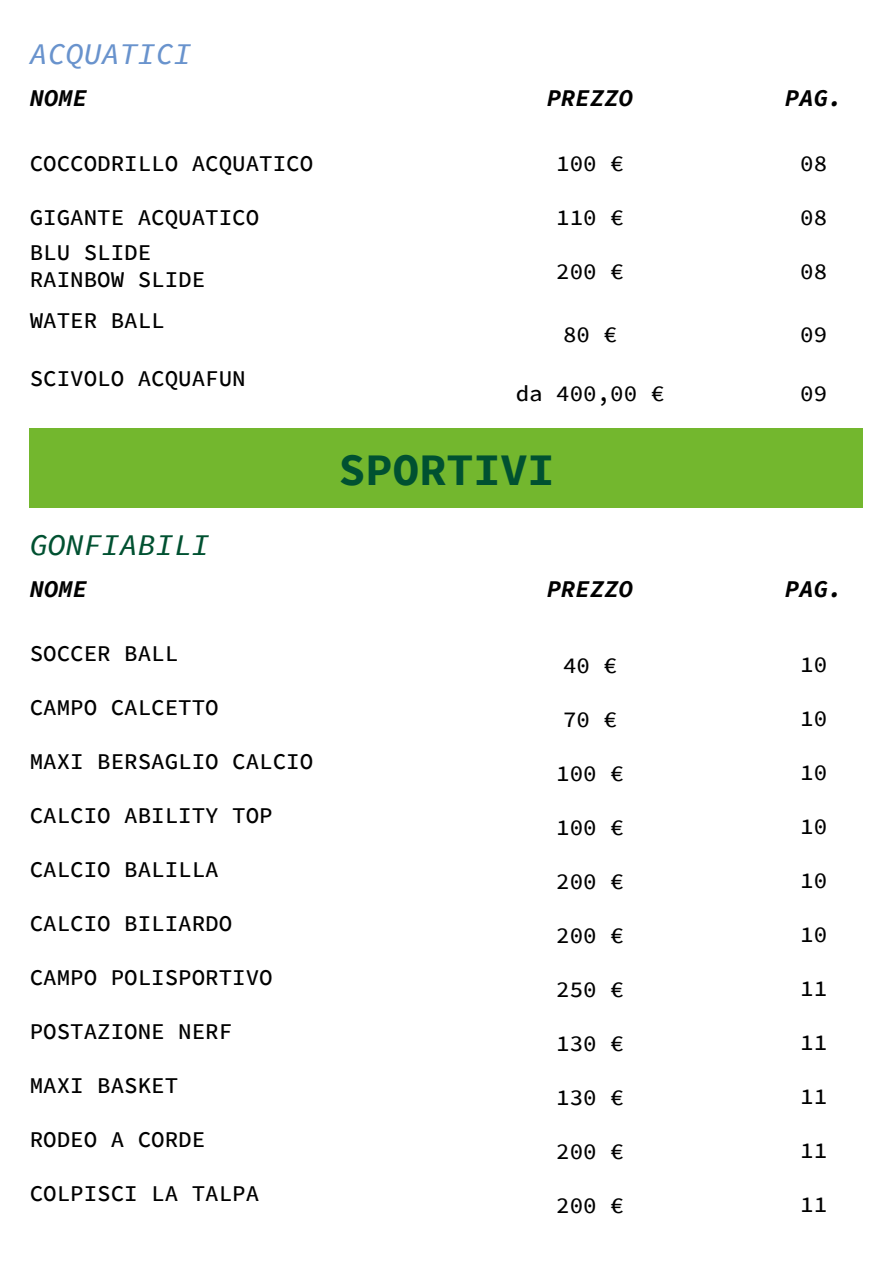
<style>
.page{position:relative;width:893px;height:1263px;background:#fff}
.page>*{position:absolute;margin:0;border:0;box-sizing:border-box;transform-origin:0 0}
.t1{font:700 45px "Source Code Pro";color:#005131}
.t2{font:italic 500 30px "Source Code Pro";color:#005131}
.t3{font:italic 500 30px "Source Code Pro";color:#6993cd}
.t4{font:italic 700 24px "Source Code Pro";color:#000}
.t5{font:500 22.5px/27px "Source Code Pro";color:#000}
</style>
<div class="page">
<div style="left:30px;top:428px;width:833px;height:80px;background:#73b72e"></div>
<h2 class="t3" style="left:30px;top:32px;width:163px">ACQUATICI</h2>
<p class="t4" style="left:30px;top:81px;width:59px">NOME</p>
<p class="t4" style="left:547px;top:81px;width:88px">PREZZO</p>
<p class="t4" style="left:785px;top:81px;width:59px">PAG.</p>
<p class="t5" style="left:30px;top:151px;width:285px">COCCODRILLO ACQUATICO</p>
<p class="t5" style="left:30px;top:205px;width:231px">GIGANTE ACQUATICO</p>
<p class="t5" style="left:30px;top:239px;width:177px">BLU SLIDE<br>RAINBOW SLIDE</p>
<p class="t5" style="left:30px;top:307px;width:136px">WATER BALL</p>
<p class="t5" style="left:30px;top:366px;width:217px">SCIVOLO ACQUAFUN</p>
<h2 class="t2" style="left:30px;top:523px;width:181px">GONFIABILI</h2>
<p class="t5" style="left:556px;top:151px;width:69px">100 €</p>
<p class="t5" style="left:556px;top:205px;width:69px">110 €</p>
<p class="t5" style="left:556px;top:259px;width:69px">200 €</p>
<p class="t5" style="left:563px;top:322px;width:55px">80 €</p>
<p class="t5" style="left:516px;top:380px;width:150px">da 400,00 €</p>
<h1 class="t1" style="left:338px;top:437px;width:217px">SPORTIVI</h1>
<p class="t4" style="left:30px;top:571px;width:59px">NOME</p>
<p class="t4" style="left:547px;top:571px;width:88px">PREZZO</p>
<p class="t5" style="left:30px;top:641px;width:150px">SOCCER BALL</p>
<p class="t5" style="left:30px;top:695px;width:190px">CAMPO CALCETTO</p>
<p class="t5" style="left:30px;top:749px;width:285px">MAXI BERSAGLIO CALCIO</p>
<p class="t5" style="left:30px;top:803px;width:245px">CALCIO ABILITY TOP</p>
<p class="t5" style="left:30px;top:857px;width:190px">CALCIO BALILLA</p>
<p class="t5" style="left:30px;top:911px;width:204px">CALCIO BILIARDO</p>
<p class="t5" style="left:30px;top:965px;width:245px">CAMPO POLISPORTIVO</p>
<p class="t5" style="left:30px;top:1019px;width:204px">POSTAZIONE NERF</p>
<p class="t5" style="left:30px;top:1073px;width:150px">MAXI BASKET</p>
<p class="t5" style="left:30px;top:1127px;width:177px">RODEO A CORDE</p>
<p class="t5" style="left:30px;top:1181px;width:231px">COLPISCI LA TALPA</p>
<p class="t5" style="left:563px;top:653px;width:55px">40 €</p>
<p class="t5" style="left:563px;top:707px;width:55px">70 €</p>
<p class="t5" style="left:556px;top:761px;width:69px">100 €</p>
<p class="t5" style="left:556px;top:815px;width:69px">100 €</p>
<p class="t5" style="left:556px;top:869px;width:69px">200 €</p>
<p class="t5" style="left:556px;top:923px;width:69px">200 €</p>
<p class="t5" style="left:556px;top:977px;width:69px">250 €</p>
<p class="t5" style="left:556px;top:1031px;width:69px">130 €</p>
<p class="t5" style="left:556px;top:1085px;width:69px">130 €</p>
<p class="t5" style="left:556px;top:1139px;width:69px">200 €</p>
<p class="t5" style="left:556px;top:1193px;width:69px">200 €</p>
<p class="t5" style="left:800px;top:151px;width:28px">08</p>
<p class="t5" style="left:800px;top:205px;width:28px">08</p>
<p class="t5" style="left:800px;top:259px;width:28px">08</p>
<p class="t5" style="left:800px;top:322px;width:28px">09</p>
<p class="t5" style="left:800px;top:380px;width:28px">09</p>
<p class="t4" style="left:785px;top:572px;width:59px">PAG.</p>
<p class="t5" style="left:800px;top:651px;width:28px">10</p>
<p class="t5" style="left:800px;top:705px;width:28px">10</p>
<p class="t5" style="left:800px;top:759px;width:28px">10</p>
<p class="t5" style="left:800px;top:813px;width:28px">10</p>
<p class="t5" style="left:800px;top:867px;width:28px">10</p>
<p class="t5" style="left:800px;top:921px;width:28px">10</p>
<p class="t5" style="left:800px;top:975px;width:28px">11</p>
<p class="t5" style="left:800px;top:1029px;width:28px">11</p>
<p class="t5" style="left:800px;top:1083px;width:28px">11</p>
<p class="t5" style="left:800px;top:1137px;width:28px">11</p>
<p class="t5" style="left:800px;top:1191px;width:28px">11</p>
</div>
